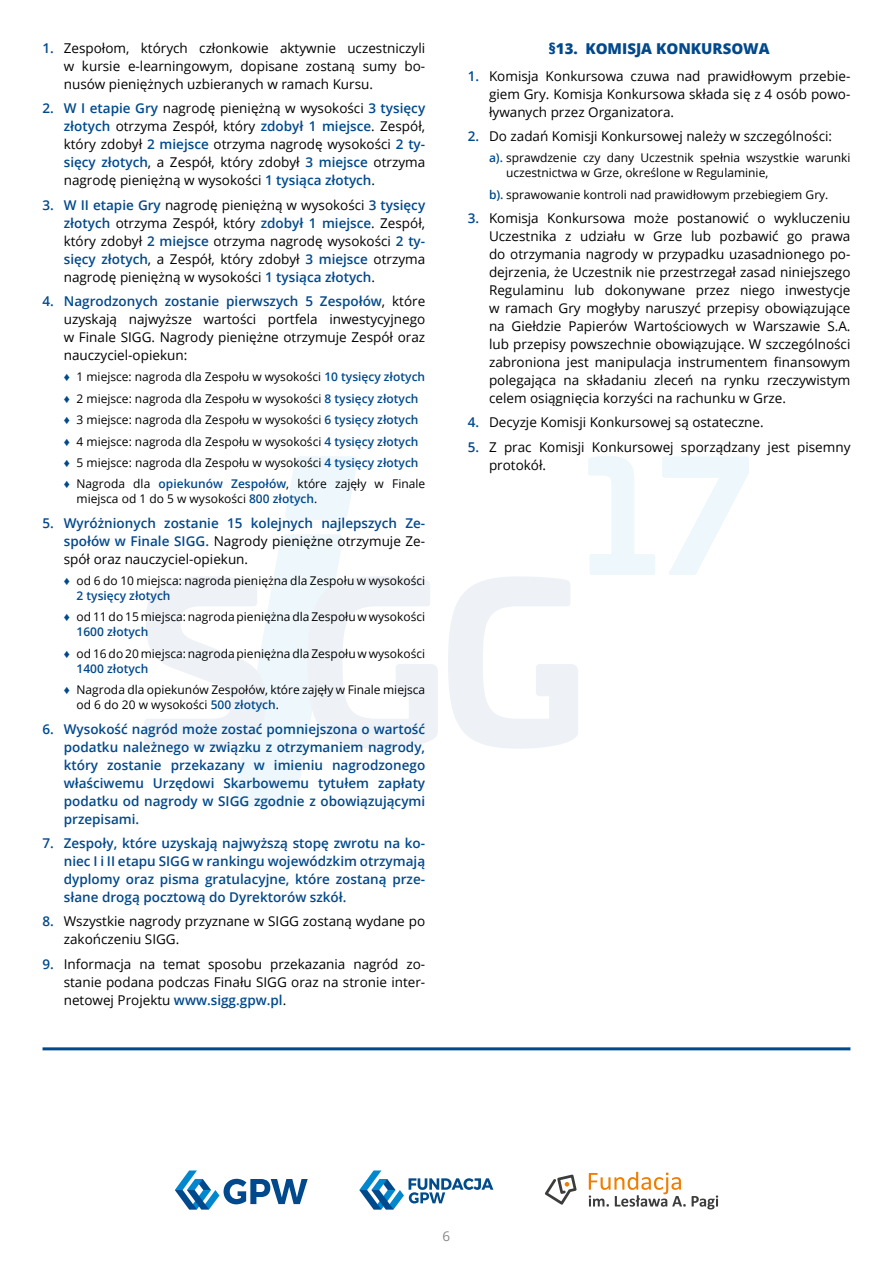
<style>
.page{position:relative;width:893px;height:1263px;background:#fff}
.page>*{position:absolute;margin:0;border:0;box-sizing:border-box;transform-origin:0 0}
.t1{font:800 15px "Open Sans";color:#00498d}
.t2{font:13.5px/18px "Open Sans";color:#000;text-align:justify}
.t3{font:600 13.5px/18px "Open Sans";color:#00498d;text-align:justify}
.t4{font:13.5px "Open Sans";color:#878787}
.t5{font:12px/21.5px "Open Sans";color:#000}
.s1{font-weight:600;color:#00498d}
.s2{font-family:"Arial";color:#00498d}
.s3{font-weight:400;color:#000}
</style>
<div class="page">
<svg style="left:175px;top:1170px;width:133px;height:39px"></svg>
<svg style="left:285px;top:456px;width:72px;height:64px"></svg>
<svg style="left:588px;top:456px;width:67px;height:119px"></svg>
<svg style="left:448px;top:576px;width:130px;height:173px"></svg>
<svg style="left:144px;top:534px;width:294px;height:273px"></svg>
<svg style="left:662px;top:457px;width:87px;height:118px"></svg>
<svg style="left:545px;top:1174px;width:32px;height:31px"></svg>
<svg style="left:589px;top:1172px;width:129px;height:37px"></svg>
<svg style="left:359px;top:1170px;width:134px;height:39px"></svg>
<hr style="left:43px;top:1047px;width:807px;height:3px;background:#00498d">
<p class="t2" style="left:64px;top:39px;width:363px;text-indent:-21px"><span class="s1">1.</span> Zespołom, których członkowie aktywnie uczestniczyli w kursie e-learningowym, dopisane zostaną sumy bo&shy;nusów pieniężnych uzbieranych w ramach Kursu.</p>
<p class="t2" style="left:64px;top:99px;width:363px;text-indent:-21px"><span class="s1">2. W I etapie Gry</span> nagrodę pieniężną w wysokości <span class="s1">3 tysięcy złotych</span> otrzyma Zespół, który <span class="s1">zdobył 1 miejsce</span>. Zespół, który zdobył <span class="s1">2 miejsce</span> otrzyma nagrodę wysokości <span class="s1">2 ty&shy;sięcy złotych</span>, a Zespół, który zdobył <span class="s1">3 miejsce</span> otrzyma nagrodę pieniężną w wysokości <span class="s1">1 tysiąca złotych</span>.</p>
<p class="t2" style="left:64px;top:195px;width:363px;text-indent:-21px"><span class="s1">3. W II etapie Gry</span> nagrodę pieniężną w wysokości <span class="s1">3 tysięcy złotych</span> otrzyma Zespół, który <span class="s1">zdobył 1 miejsce</span>. Zespół, który zdobył <span class="s1">2 miejsce</span> otrzyma nagrodę wysokości <span class="s1">2 ty&shy;sięcy złotych</span>, a Zespół, który zdobył <span class="s1">3 miejsce</span> otrzyma nagrodę pieniężną w wysokości <span class="s1">1 tysiąca złotych</span>.</p>
<p class="t2" style="left:64px;top:292px;width:363px;text-indent:-21px"><span class="s1">4. Nagrodzonych zostanie pierwszych 5 Zespołów</span>, które uzyskają najwyższe wartości portfela inwestycyjnego w Finale SIGG. Nagrody pieniężne otrzymuje Zespół oraz nauczyciel-opiekun:</p>
<p class="t5" style="left:64px;top:366px;width:363px"><span class="s2">♦</span> 1 miejsce: nagroda dla Zespołu w wysokości <span class="s1">10 tysięcy złotych </span><span class="s2">♦</span> 2 miejsce: nagroda dla Zespołu w wysokości <span class="s1">8 tysięcy złotych </span><span class="s2">♦</span> 3 miejsce: nagroda dla Zespołu w wysokości <span class="s1">6 tysięcy złotych </span><span class="s2">♦</span> 4 miejsce: nagroda dla Zespołu w wysokości <span class="s1">4 tysięcy złotych </span><span class="s2">♦</span> 5 miejsce: nagroda dla Zespołu w wysokości <span class="s1">4 tysięcy złotych </span><span class="s2">♦</span> Nagroda dla <span class="s1">opiekunów Zespołów</span>, które zajęły w Finale</p>
<p class="t5" style="left:77px;top:488px;width:242px">miejsca od 1 do 5 w wysokości <span class="s1">800 złotych</span>.</p>
<p class="t3" style="left:64px;top:513px;width:363px;text-indent:-21px">5. Wyróżnionych zostanie 15 kolejnych najlepszych Ze&shy;społów w Finale SIGG. <span class="s3">Nagrody pieniężne otrzymuje Ze&shy;spół oraz nauczyciel-opiekun.</span></p>
<p class="t5" style="left:77px;top:573px;width:350px;line-height:15px;text-indent:-13px"><span class="s2">♦</span> od 6 do 10 miejsca: nagroda pieniężna dla Zespołu w wysokości<br><span class="s1">2 tysięcy złotych</span></p>
<p class="t5" style="left:77px;top:609px;width:350px;line-height:15px;text-indent:-13px"><span class="s2">♦</span> od 11 do 15 miejsca: nagroda pieniężna dla Zespołu w wysokości<br><span class="s1">1600 złotych</span></p>
<p class="t5" style="left:77px;top:646px;width:350px;line-height:15px;text-indent:-13px"><span class="s2">♦</span> od 16 do 20 miejsca: nagroda pieniężna dla Zespołu w wysokości<br><span class="s1">1400 złotych</span></p>
<p class="t5" style="left:77px;top:682px;width:350px;line-height:15px;text-indent:-13px"><span class="s2">♦</span> Nagroda dla opiekunów Zespołów, które zajęły w Finale miejsca od 6 do 20 w wysokości <span class="s1">500 złotych</span>.</p>
<p class="t3" style="left:64px;top:719px;width:363px;text-indent:-21px">6. Wysokość nagród może zostać pomniejszona o wartość podatku należnego w związku z otrzymaniem nagrody, który zostanie przekazany w imieniu nagrodzonego właściwemu Urzędowi Skarbowemu tytułem zapłaty podatku od nagrody w SIGG zgodnie z obowiązującymi przepisami.</p>
<p class="t3" style="left:64px;top:834px;width:363px;text-indent:-21px">7. Zespoły, które uzyskają najwyższą stopę zwrotu na ko&shy;niec I i II etapu SIGG w rankingu wojewódzkim otrzymają dyplomy oraz pisma gratulacyjne, które zostaną prze&shy;słane drogą pocztową do Dyrektorów szkół.</p>
<p class="t2" style="left:64px;top:912px;width:363px;text-indent:-21px"><span class="s1">8.</span> Wszystkie nagrody przyznane w SIGG zostaną wydane po zakończeniu SIGG.</p>
<p class="t2" style="left:64px;top:954px;width:363px;text-indent:-21px"><span class="s1">9.</span> Informacja na temat sposobu przekazania nagród zo&shy;stanie podana podczas Finału SIGG oraz na stronie inter&shy;netowej Projektu <span class="s1">www.sigg.gpw.pl</span>.</p>
<p class="t1" style="left:548px;top:37px;width:223px">§13. KOMISJA KONKURSOWA</p>
<p class="t2" style="left:489px;top:66px;width:363px;text-indent:-21px"><span class="s1">1.</span> Komisja Konkursowa czuwa nad prawidłowym przebie&shy;giem Gry. Komisja Konkursowa składa się z 4 osób powo&shy;ływanych przez Organizatora.</p>
<p class="t2" style="left:468px;top:127px;width:366px"><span class="s1">2.</span> Do zadań Komisji Konkursowej należy w szczególności:</p>
<p class="t5" style="left:506px;top:150px;width:346px;line-height:15px;text-indent:-17px"><span class="s1">a).</span> sprawdzenie czy dany Uczestnik spełnia wszystkie warunki uczestnictwa w Grze, określone w Regulaminie,</p>
<p class="t5" style="left:489px;top:183px;width:341px"><span class="s1">b).</span> sprawowanie kontroli nad prawidłowym przebiegiem Gry.</p>
<p class="t2" style="left:489px;top:209px;width:363px;text-indent:-21px"><span class="s1">3.</span> Komisja Konkursowa może postanowić o wykluczeniu Uczestnika z udziału w Grze lub pozbawić go prawa do otrzymania nagrody w przypadku uzasadnionego po&shy;dejrzenia, że Uczestnik nie przestrzegał zasad niniejszego Regulaminu lub dokonywane przez niego inwestycje w ramach Gry mogłyby naruszyć przepisy obowiązujące na Giełdzie Papierów Wartościowych w Warszawie S.A. lub przepisy powszechnie obowiązujące. W szczególności zabroniona jest manipulacja instrumentem finansowym polegająca na składaniu zleceń na rynku rzeczywistym celem osiągnięcia korzyści na rachunku w Grze.</p>
<p class="t2" style="left:468px;top:413px;width:297px"><span class="s1">4.</span> Decyzje Komisji Konkursowej są ostateczne.</p>
<p class="t2" style="left:489px;top:437px;width:363px;text-indent:-21px"><span class="s1">5.</span> Z prac Komisji Konkursowej sporządzany jest pisemny protokół.</p>
<p class="t4" style="left:443px;top:1227px;width:9px">6</p>
</div>
